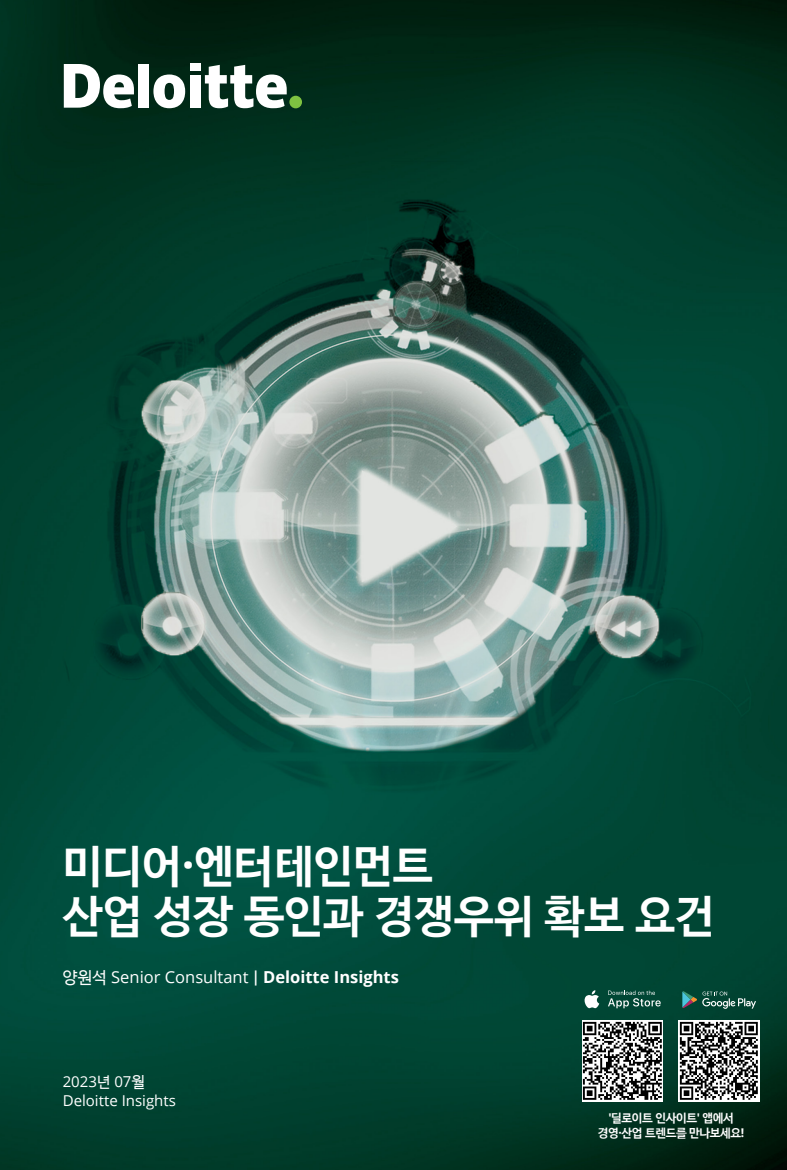
<style>
.page{position:relative;width:787px;height:1170px;background:#fff}
.page>*{position:absolute;margin:0;border:0;box-sizing:border-box;transform-origin:0 0}
.t1{font:700 45px "Nanum Barun Gothic";letter-spacing:-.01em;color:#fff}
.t2{font:16.5px "Open Sans";color:#fff}
.t3{font:15px "Open Sans";color:#fff}
.t4{font:700 12px "Nanum Barun Gothic";letter-spacing:-.03em;color:#fff}
.s1{font-family:"Open Sans"}
.s2{font-family:"Nanum Barun Gothic"}
.s3{font-weight:700}
</style>
<div class="page">
<img style="left:0;top:0;width:787px;height:1169px">
<svg style="left:608px;top:990px;width:52px;height:18px"></svg>
<svg style="left:584px;top:990px;width:15px;height:18px"></svg>
<svg style="left:682px;top:991px;width:74px;height:17px"></svg>
<img style="left:678px;top:1020px;width:81px;height:81px">
<img style="left:582px;top:1020px;width:81px;height:81px">
<div style="left:289px;top:96px;width:13px;height:12px;background:#7fc241;border-radius:50%"></div>
<div style="left:138px;top:64px;width:11px;height:44px;background:#fff"></div>
<svg style="left:153px;top:74px;width:32px;height:34px"></svg>
<div style="left:189px;top:75px;width:11px;height:33px;background:#fff"></div>
<div style="left:189px;top:64px;width:11px;height:7px;background:#fff"></div>
<svg style="left:205px;top:65px;width:82px;height:43px"></svg>
<svg style="left:64px;top:64px;width:70px;height:44px"></svg>
<p class="t1" style="left:63px;top:843px;width:372px">미디어<span class="s1">·</span>엔터테인먼트</p>
<p class="t1" style="left:63px;top:892px;width:653px">산업 성장 동인과 경쟁우위 확보 요건</p>
<p class="t2" style="left:63px;top:965px;width:338px"><span class="s2">양원석</span> Senior Consultant<span class="s2">ㅣ</span><span class="s3">Deloitte Insights</span></p>
<p class="t3" style="left:63px;top:1071px;width:84px">2023<span class="s2">년</span> 07<span class="s2">월</span></p>
<p class="t3" style="left:63px;top:1090px;width:115px">Deloitte Insights</p>
<p class="t4" style="left:608px;top:1111px;width:127px"><span class="s1">'</span>딜로이트 인사이트<span class="s1">'</span> 앱에서</p>
<p class="t4" style="left:598px;top:1126px;width:148px">경영<span class="s1">·</span>산업 트렌드를 만나보세요<span class="s1">!</span></p>
</div>
